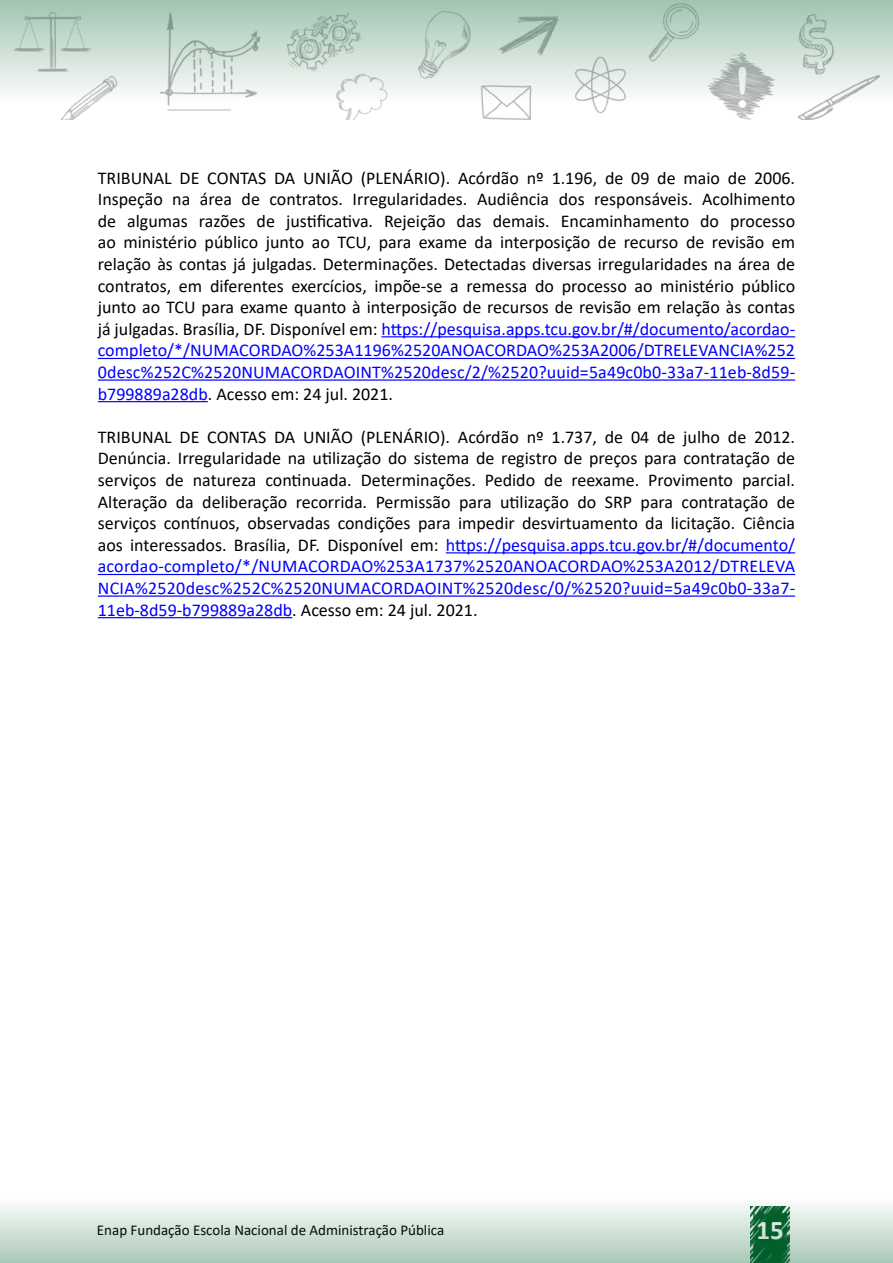
<style>
.page{position:relative;width:893px;height:1263px;background:#fff}
.page>*{position:absolute;margin:0;border:0;box-sizing:border-box;transform-origin:0 0}
.t1{font:700 27px "Calibri";color:#fff}
.t2{font:18px/21.6px "Calibri";color:#000;text-align:justify}
.t3{font:15px "Calibri";color:#000}
.s1{color:#00f}
</style>
<div class="page">
<svg style="left:0;top:0;width:893px;height:120px"></svg>
<svg style="left:0;top:1205px;width:893px;height:58px;background:#c6dacf"></svg>
<hr style="left:381px;top:336px;width:414px;height:1px;background:#00f">
<hr style="left:98px;top:358px;width:697px;height:1px;background:#00f">
<hr style="left:98px;top:379px;width:697px;height:2px;background:#00f">
<hr style="left:98px;top:401px;width:110px;height:1px;background:#00f">
<hr style="left:446px;top:552px;width:349px;height:1px;background:#00f">
<hr style="left:98px;top:574px;width:697px;height:1px;background:#00f">
<hr style="left:98px;top:595px;width:697px;height:2px;background:#00f">
<hr style="left:98px;top:617px;width:194px;height:1px;background:#00f">
<p class="t2" style="left:98px;top:166px;width:699px">TRIBUNAL DE CONTAS DA UNIÃO (PLENÁRIO). Acórdão nº 1.196, de 09 de maio de 2006.<br>Inspeção na área de contratos. Irregularidades. Audiência dos responsáveis. Acolhimento de algumas razões de justificativa. Rejeição das demais. Encaminhamento do processo ao ministério público junto ao TCU, para exame da interposição de recurso de revisão em relação às contas já julgadas. Determinações. Detectadas diversas irregularidades na área de contratos, em diferentes exercícios, impõe-se a remessa do processo ao ministério público junto ao TCU para exame quanto à interposição de recursos de revisão em relação às contas já julgadas. Brasília, DF. Disponível em: <span class="s1">https://pesquisa.apps.tcu.gov.br/#/documento/acordao&shy;completo/*/NUMACORDAO%253A1196%2520ANOACORDAO%253A2006/DTRELEVANCIA%252<br>0desc%252C%2520NUMACORDAOINT%2520desc/2/%2520?uuid=5a49c0b0-33a7-11eb-8d59- b799889a28db</span>. Acesso em: 24 jul. 2021.</p>
<p class="t2" style="left:98px;top:426px;width:699px">TRIBUNAL DE CONTAS DA UNIÃO (PLENÁRIO). Acórdão nº 1.737, de 04 de julho de 2012.<br>Denúncia. Irregularidade na utilização do sistema de registro de preços para contratação de serviços de natureza continuada. Determinações. Pedido de reexame. Provimento parcial.<br>Alteração da deliberação recorrida. Permissão para utilização do SRP para contratação de serviços contínuos, observadas condições para impedir desvirtuamento da licitação. Ciência aos interessados. Brasília, DF. Disponível em: <span class="s1">https://pesquisa.apps.tcu.gov.br/#/documento/ acordao-completo/*/NUMACORDAO%253A1737%2520ANOACORDAO%253A2012/DTRELEVA NCIA%2520desc%252C%2520NUMACORDAOINT%2520desc/0/%2520?uuid=5a49c0b0-33a7- 11eb-8d59-b799889a28db</span>. Acesso em: 24 jul. 2021.</p>
<p class="t3" style="left:97px;top:1220px;width:349px">Enap Fundação Escola Nacional de Administração Pública</p>
<h1 class="t1" style="left:757px;top:1210px;width:29px">15</h1>
</div>
